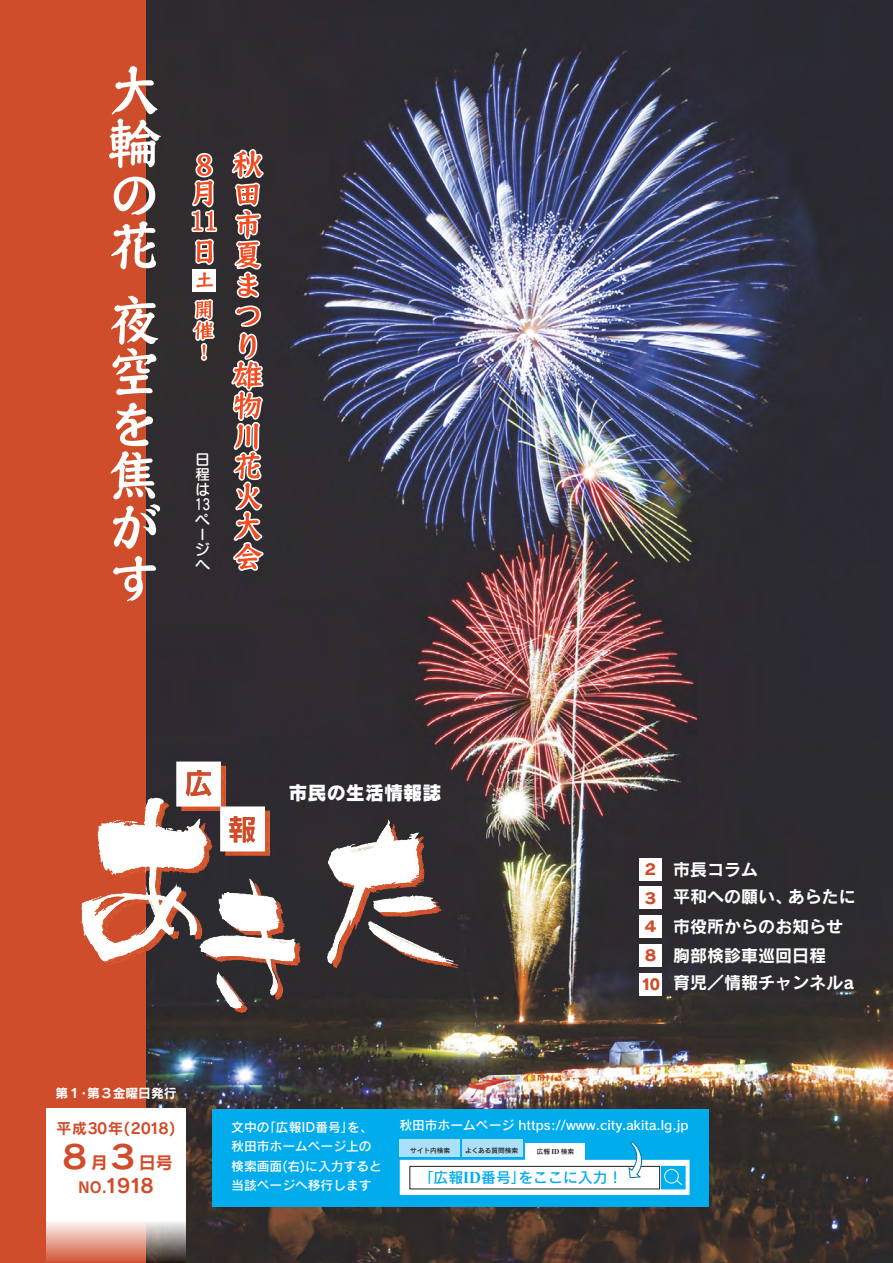
<style>
.page{position:relative;width:893px;height:1263px;background:#d04d2b}
.page>*{position:absolute;margin:0;border:0;box-sizing:border-box;transform-origin:0 0}
.t1{font:31.95px "Rodin Pro N B";color:#d04d2b}
.t2{font:19.2px "Rodin Pro N EB";color:#fff}
.t3{font:19.2px "Rodin Pro N B";color:#d04d2b}
.t4{font:16.95px/29.4px "Rodin Pro N B";color:#fff}
.t5{font:16.95px "Rodin Pro N B";color:#d04d2b}
.t6{font:14.85px "Rodin Pro N DB";color:#00acec}
.t7{font:14.85px "Rodin Pro N B";color:#d04d2b}
.t8{font:14.85px/14.9px "Seurat Pro N DB";color:#fff;text-align:justify}
.t9{font:14.85px/28.7px "Rodin Pro N EB";color:#d04d2b;text-align:justify}
.t10{font:12.75px/19.5px "Rodin Pro N DB";color:#fff}
.t11{font:12.75px "Rodin Pro N B";color:#fff}
.t12{font:6.6px "Rodin CID DB 83 pv RKSJ H";color:#231f20}
.s1{font-size:16.95px}
.s2{font-size:14.85px}
.s3{font-family:"Matisse Pro N EB"}
.s4{font-family:"Matisse CID EB 83 pv RKSJ H"}
</style>
<div class="page">
<img style="left:147px;top:0;width:746px;height:1263px">
<div style="left:46px;top:1108px;width:140px;height:113px;background:#fff"></div>
<img style="left:46px;top:1221px;width:140px;height:42px">
<svg style="left:180px;top:764px;width:34px;height:33px"></svg>
<svg style="left:228px;top:813px;width:34px;height:34px"></svg>
<div style="left:639px;top:858px;width:23px;height:22px;background:#fff"></div>
<div style="left:639px;top:887px;width:23px;height:22px;background:#fff"></div>
<div style="left:639px;top:915px;width:23px;height:23px;background:#fff"></div>
<div style="left:639px;top:973px;width:23px;height:22px;background:#fff"></div>
<div style="left:639px;top:944px;width:23px;height:22px;background:#fff"></div>
<svg style="left:230px;top:149px;width:34px;height:423px;background:#916961"></svg>
<div style="left:212px;top:1109px;width:497px;height:98px;background:#00acec"></div>
<svg style="left:400px;top:1139px;width:290px;height:56px"></svg>
<svg style="left:109px;top:66px;width:52px;height:102px"></svg>
<svg style="left:114px;top:177px;width:41px;height:38px"></svg>
<svg style="left:111px;top:221px;width:45px;height:48px"></svg>
<svg style="left:111px;top:296px;width:47px;height:99px"></svg>
<svg style="left:111px;top:403px;width:49px;height:146px"></svg>
<svg style="left:113px;top:556px;width:43px;height:45px"></svg>
<svg style="left:190px;top:151px;width:29px;height:212px;background:#8c6c66"></svg>
<p class="t8" style="left:195px;top:452px;width:17px">日程は13ページへ</p>
<p class="t11" style="left:55px;top:1085px;width:123px">第１第･ ３金曜日発行</p>
<p class="t7" style="left:56px;top:1118px;width:120px">平成30年)2018(</p>
<h1 class="t1" style="left:59px;top:1135px;width:81px">８３<span class="s1">月</span></h1>
<h3 class="t5" style="left:139px;top:1151px;width:36px">日号</h3>
<h2 class="t3" style="left:102px;top:1173px;width:53px"><span class="s2">.</span>1918</h2>
<p class="t7" style="left:78px;top:1178px;width:25px">NO</p>
<h2 class="t2" style="left:288px;top:779px;width:155px">市民の生活情報誌</h2>
<p class="t9" style="left:643px;top:854px;width:16px">２<br>３<br>４</p>
<p class="t9" style="left:643px;top:940px;width:16px">８</p>
<p class="t9" style="left:641px;top:969px;width:21px">10</p>
<h3 class="t4" style="left:673px;top:854px;width:87px">市長コラム</h3>
<h3 class="t4" style="left:788px;top:881px;width:70px">あらたに</h3>
<h3 class="t4" style="left:673px;top:881px;width:121px">平和への願い、</h3>
<h3 class="t4" style="left:673px;top:911px;width:172px">市役所からのお知らせ胸部検診車巡回日程</h3>
<h3 class="t4" style="left:673px;top:967px;width:186px">育児／情報チャンネルａ</h3>
<p class="t10" style="left:231px;top:1117px;width:152px">文中の｢広報ID番号を｣ 、秋田市ホームページ上の検索画面右( )に入力すると当該ページへ移行します</p>
<p class="t10" style="left:399px;top:1115px;width:290px">秋田市ホームページ https://www.city.akita.lg.jp</p>
<p class="t6" style="left:426px;top:1168px;width:198px">｢広報<span class="s3">ID</span>番号｣をここに入力!</p>
<p class="t12" style="left:465px;top:1146px;width:55px">よくある質問検索</p>
<p class="t12" style="left:410px;top:1146px;width:41px">サイト内検索</p>
<p class="t12" style="left:537px;top:1147px;width:39px">広報 <span class="s4">ID</span> 検索</p>
</div>
